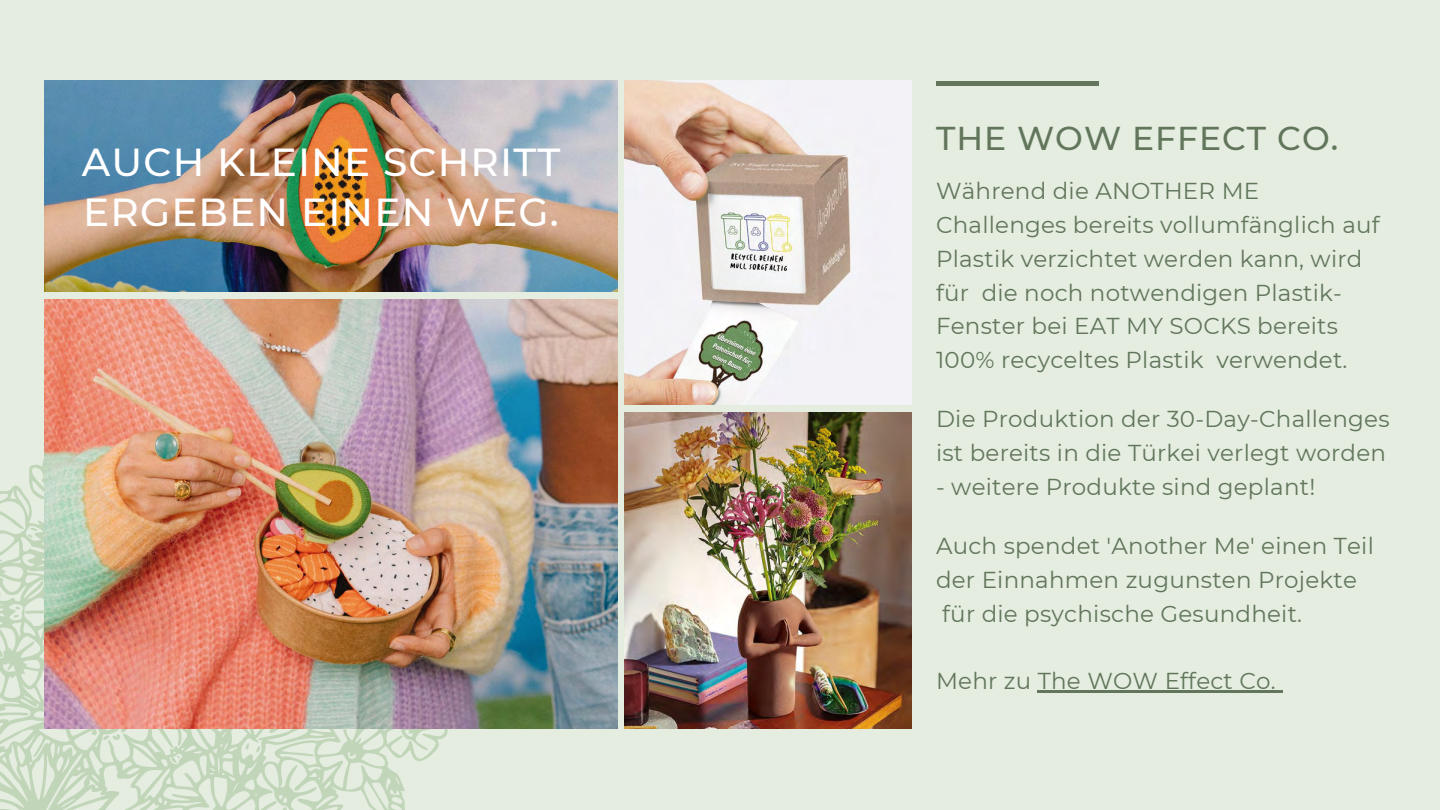
<style>
.page{position:relative;width:1440px;height:810px;background:#e4ede0}
.page>*{position:absolute;margin:0;border:0;box-sizing:border-box;transform-origin:0 0}
.t1{font:500 39px "Montserrat";letter-spacing:.03em;color:#fff}
.t2{font:500 33px "Montserrat";letter-spacing:.03em;color:#62765c}
.t3{font:23px/33.7px "Montserrat";letter-spacing:.01em;color:#62765c}
</style>
<div class="page">
<div style="left:936px;top:81px;width:163px;height:5px;background:#62765c"></div>
<svg style="left:0;top:459px;width:448px;height:351px"></svg>
<img style="left:44px;top:81px;width:573px;height:211px">
<img style="left:625px;top:81px;width:287px;height:324px">
<img style="left:44px;top:299px;width:573px;height:430px">
<img style="left:625px;top:412px;width:287px;height:317px">
<hr style="left:1038px;top:691px;width:238px;height:2px;background:#62765c">
<svg style="left:1276px;top:691px;width:6px;height:2px"></svg>
<p class="t1" style="left:82px;top:135px;width:480px">AUCH KLEINE SCHRITT</p>
<p class="t1" style="left:83px;top:185px;width:477px">ERGEBEN EINEN WEG.</p>
<p class="t2" style="left:936px;top:115px;width:404px">THE WOW EFFECT CO.</p>
<p class="t3" style="left:936px;top:174px;width:445px">Während die ANOTHER ME Challenges bereits vollumfänglich auf Plastik verzichtet werden kann, wird für die noch notwendigen Plastik-Fenster bei EAT MY SOCKS bereits 100% recyceltes Plastik verwendet.</p>
<p class="t3" style="left:936px;top:401px;width:455px">Die Produktion der 30-Day-Challenges ist bereits in die Türkei verlegt worden</p>
<p class="t3" style="left:936px;top:469px;width:381px">- weitere Produkte sind geplant!</p>
<p class="t3" style="left:936px;top:528px;width:439px">Auch spendet 'Another Me' einen Teil der Einnahmen zugunsten Projekte für die psychische Gesundheit.</p>
<p class="t3" style="left:936px;top:663px;width:341px">Mehr zu The WOW Effect Co.</p>
</div>
